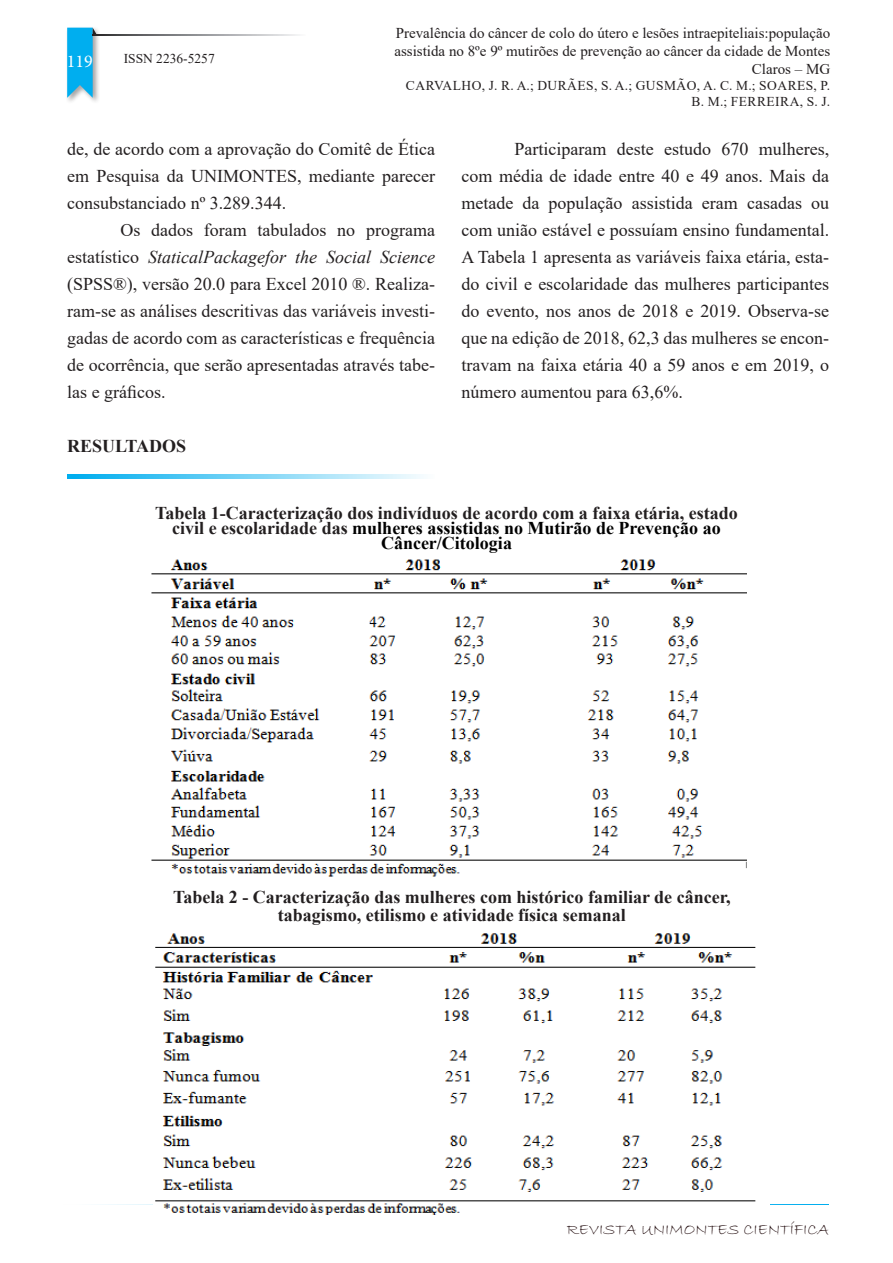
<style>
.page{position:relative;width:893px;height:1263px;background:#fff}
.page>*{position:absolute;margin:0;border:0;box-sizing:border-box;transform-origin:0 0}
.t1{font:18px/27px "Times New Roman";color:#231f20;text-align:justify}
.t2{font:700 18px/15px "Times New Roman";color:#231f20;text-align:center}
.t3{font:18px "Minion Pro";color:#fff}
.t4{font:16.5px "Bradley Hand ITC";color:#210b0d}
.t5{font:15px/18px "Times New Roman";color:#231f20;text-align:right}
.t6{font:13.5px/16.2px "Times New Roman";letter-spacing:.035em;color:#231f20;text-align:right}
.t7{font:13.5px "Times New Roman";color:#231f20}
.s1{font-style:italic}
.s2{color:#000}
</style>
<div class="page">
<div style="left:65px;top:26px;width:35px;height:79px;background:#231f20;opacity:.4"></div>
<svg style="left:67px;top:28px;width:30px;height:70px;background:#2db3e5"></svg>
<svg style="left:93px;top:34px;width:206px;height:1px"></svg>
<hr style="left:64px;top:1204px;width:765px;height:1px;background:#00aeef">
<svg style="left:67px;top:474px;width:356px;height:5px;background:#77d3f6"></svg>
<img style="left:151px;top:559px;width:595px;height:318px">
<img style="left:154px;top:933px;width:615px;height:281px">
<p class="t3" style="left:67px;top:49px;width:27px">119</p>
<p class="t7" style="left:124px;top:48px;width:93px">ISSN 2236-5257</p>
<p class="t5" style="left:394px;top:24px;width:437px">Prevalência do câncer de colo do útero e lesões intraepiteliais:população assistida no 8ºe 9º mutirões de prevenção ao câncer da cidade de Montes<br>Claros – MG</p>
<p class="t6" style="left:406px;top:77px;width:426px">CARVALHO, J. R. A.; DURÃES, S. A.; GUSMÃO, A. C. M.; SOARES, P.<br>B. M.; FERREIRA, S. J.</p>
<p class="t1" style="left:67px;top:135px;width:369px">de, de acordo com a aprovação do Comitê de Ética em Pesquisa da UNIMONTES, mediante parecer consubstanciado nº 3.289.344.</p>
<p class="t1" style="left:67px;top:216px;width:369px;text-indent:53px">Os dados foram tabulados no programa estatístico <span class="s1">StaticalPackagefor the Social Science </span>(SPSS®), versão 20.0 para Excel 2010 ®. Realiza&shy;ram-se as análises descritivas das variáveis investi&shy;gadas de acordo com as características e frequência de ocorrência, que serão apresentadas através tabe&shy;las e gráficos.</p>
<p class="t2" style="left:67px;top:438px;width:121px">RESULTADOS</p>
<p class="t1" style="left:461px;top:135px;width:369px;text-indent:53px">Participaram deste estudo 670 mulheres, com média de idade entre 40 e 49 anos. Mais da metade da população assistida eram casadas ou com união estável e possuíam ensino fundamental.<br>A Tabela 1 apresenta as variáveis faixa etária, esta&shy;do civil e escolaridade das mulheres participantes do evento, nos anos de 2018 e 2019. Observa-se que na edição de 2018, 62,3 das mulheres se encon&shy;travam na faixa etária 40 a 59 anos e em 2019, o número aumentou para 63,6%.</p>
<p class="t2" style="left:155px;top:505px;width:584px">Tabela 1-Caracterização dos indivíduos de acordo com a faixa etária, estado civil e escolaridade das <span class="s2">mulheres assistidas no Mutirão de Prevenção ao<br>Câncer/Citologia</span></p>
<p class="t2" style="left:173px;top:888px;width:559px;line-height:18px">Tabela 2 - Caracterização das mulheres com histórico familiar de câncer, tabagismo, etilismo e atividade física semanal</p>
<p class="t4" style="left:567px;top:1218px;width:264px">REVISTA UNIMONTES CIENTÍFICA</p>
</div>
